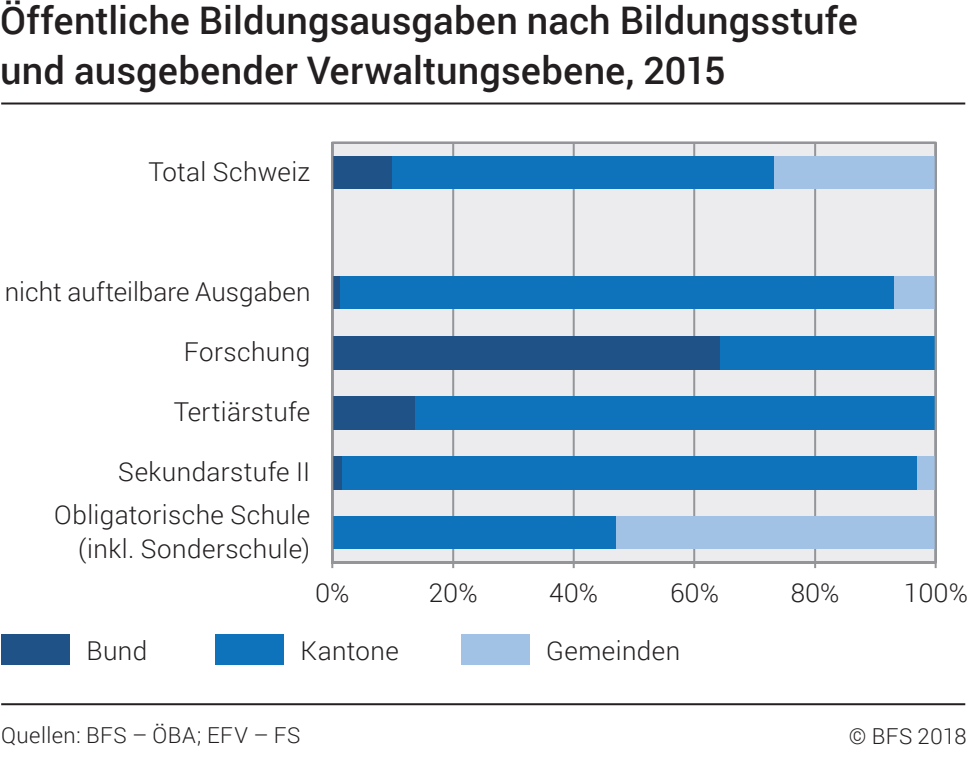
<style>
.page{position:relative;width:968px;height:771px;background:#fff}
.page>*{position:absolute;margin:0;border:0;box-sizing:border-box;transform-origin:0 0}
.t1{font:500 38px/50px "Roboto";letter-spacing:.005em;color:#231f20}
.t2{font:300 26px/34px "Roboto";letter-spacing:.015em;color:#231f20;text-align:right}
.t3{font:300 22px "Roboto";letter-spacing:.02em;color:#231f20}
</style>
<div class="page">
<div style="left:331px;top:141px;width:606px;height:428px;background:#ececee"></div>
<hr style="left:452px;top:143px;width:2px;height:419px;background:#939598">
<hr style="left:572px;top:143px;width:2px;height:419px;background:#939598">
<hr style="left:693px;top:143px;width:2px;height:419px;background:#939598">
<hr style="left:813px;top:143px;width:2px;height:419px;background:#939598">
<hr style="left:332px;top:561px;width:603px;height:2px;background:#939598">
<div style="left:332px;top:156px;width:60px;height:33px;background:#1f5388"></div>
<div style="left:392px;top:156px;width:381px;height:33px;background:#0e73bb"></div>
<div style="left:773px;top:156px;width:162px;height:33px;background:#a1c1e5"></div>
<svg style="left:333px;top:276px;width:7px;height:33px"></svg>
<div style="left:340px;top:276px;width:553px;height:33px;background:#0e73bb"></div>
<div style="left:893px;top:276px;width:42px;height:33px;background:#a1c1e5"></div>
<div style="left:332px;top:336px;width:388px;height:33px;background:#1f5388"></div>
<div style="left:720px;top:336px;width:215px;height:33px;background:#0e73bb"></div>
<div style="left:332px;top:396px;width:83px;height:33px;background:#1f5388"></div>
<div style="left:415px;top:396px;width:519px;height:33px;background:#0e73bb"></div>
<div style="left:332px;top:456px;width:10px;height:33px;background:#1f5388"></div>
<div style="left:342px;top:456px;width:574px;height:33px;background:#0e73bb"></div>
<div style="left:916px;top:456px;width:19px;height:33px;background:#a1c1e5"></div>
<div style="left:333px;top:516px;width:283px;height:33px;background:#0e73bb"></div>
<div style="left:616px;top:516px;width:319px;height:33px;background:#a1c1e5"></div>
<div style="left:1px;top:634px;width:68px;height:31px;background:#1f5388"></div>
<div style="left:215px;top:634px;width:68px;height:31px;background:#0e73bb"></div>
<div style="left:460px;top:634px;width:69px;height:31px;background:#a1c1e5"></div>
<hr style="left:1px;top:703px;width:963px;height:2px;background:#231f20">
<hr style="left:1px;top:102px;width:963px;height:2px;background:#231f20">
<hr style="left:331px;top:143px;width:2px;height:419px;background:#939598">
<hr style="left:934px;top:143px;width:2px;height:419px;background:#939598">
<h1 class="t1" style="left:0;top:-6px;width:859px">Öffentliche Bildungsausgaben nach Bildungsstufe und ausgebender Verwaltungsebene, 2015</h1>
<p class="t2" style="left:148px;top:154px;width:163px">Total Schweiz</p>
<p class="t2" style="left:5px;top:274px;width:307px">nicht aufteilbare Ausgaben</p>
<p class="t2" style="left:184px;top:334px;width:128px">Forschung</p>
<p class="t2" style="left:174px;top:394px;width:138px">Tertiärstufe</p>
<p class="t2" style="left:118px;top:454px;width:193px">Sekundarstufe II</p>
<p class="t2" style="left:54px;top:497px;width:257px">Obligatorische Schule (inkl. Sonderschule)</p>
<p class="t2" style="left:315px;top:574px;width:36px">0%</p>
<p class="t2" style="left:428px;top:574px;width:50px">20%</p>
<p class="t2" style="left:549px;top:574px;width:50px">40%</p>
<p class="t2" style="left:670px;top:574px;width:50px">60%</p>
<p class="t2" style="left:790px;top:574px;width:50px">80%</p>
<p class="t2" style="left:903px;top:574px;width:65px">100%</p>
<p class="t2" style="left:86px;top:632px;width:62px">Bund</p>
<p class="t2" style="left:300px;top:632px;width:100px">Kantone</p>
<p class="t2" style="left:546px;top:632px;width:136px">Gemeinden</p>
<p class="t3" style="left:1px;top:720px;width:300px">Quellen: BFS – ÖBA; EFV – FS</p>
<p class="t3" style="left:848px;top:720px;width:119px">© BFS 2018</p>
</div>
